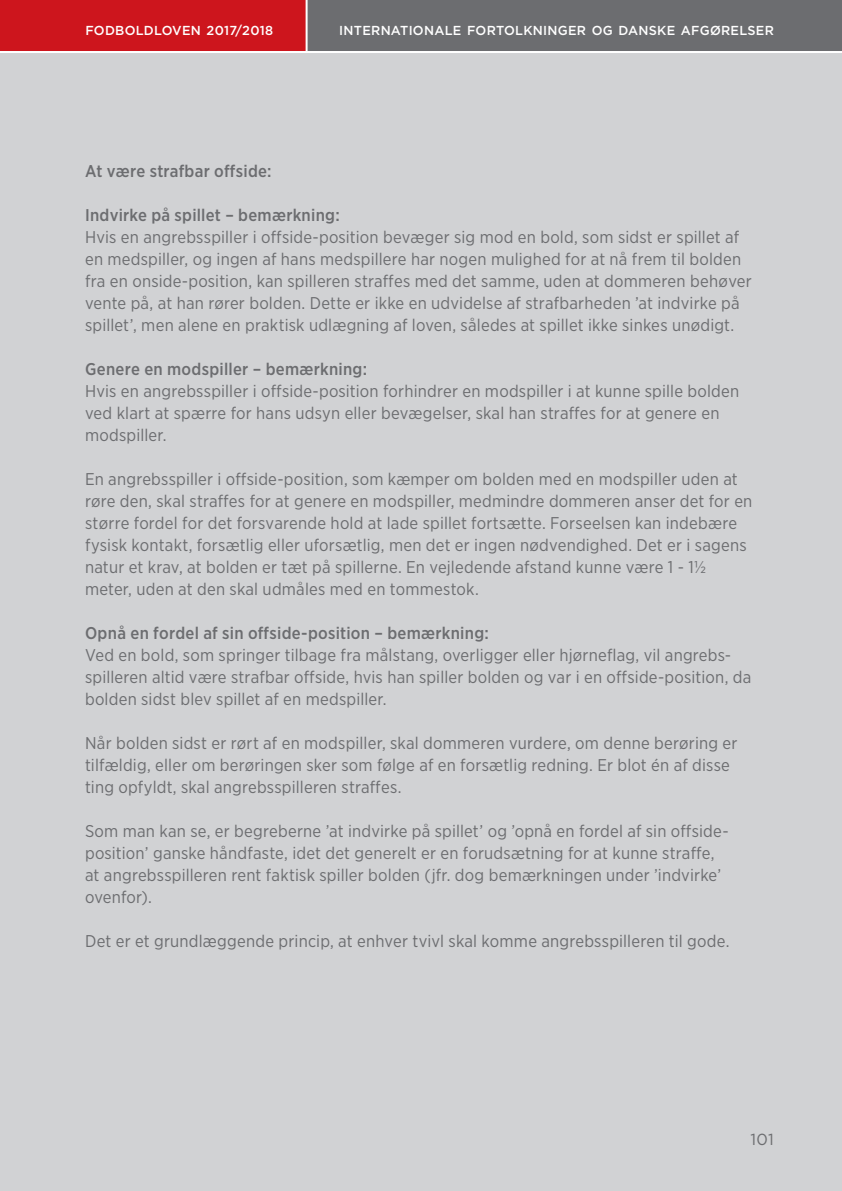
<style>
.page{position:relative;width:842px;height:1191px;background:#fff}
.page>*{position:absolute;margin:0;border:0;box-sizing:border-box;transform-origin:0 0}
.Brødtekst_Gotham_Nar{font:17px/22px "Gotham Narrow";letter-spacing:.01em;color:#6c6d70}
.MR_niveau2_Gotham_Na{font:500 17px "Gotham Narrow";letter-spacing:.015em;color:#6c6d70}
.t1{font:16px "Gotham";color:#6c6d70}
.t2{font:500 13px "Gotham";letter-spacing:.02em;color:#fff}
</style>
<div class="page">
<div style="left:0;top:0;width:363px;height:51px;background:#cd151d"></div>
<div style="left:307px;top:0;width:535px;height:51px;background:#6c6d70"></div>
<hr style="left:306px;top:0;width:2px;height:54px;background:#fff">
<div style="left:0;top:51px;width:842px;height:1140px;background:#d1d2d4"></div>
<hr style="left:0;top:51px;width:842px;height:2px;background:#fff">
<hr style="left:0;top:51px;width:1px;height:1140px;background:#d1d2d4">
<p class="t2" style="left:85px;top:22px;width:189px">FODBOLDLOVEN 2017/2018</p>
<p class="t2" style="left:339px;top:22px;width:436px">INTERNATIONALE FORTOLKNINGER OG DANSKE AFGØRELSER</p>
<p class="MR_niveau2_Gotham_Na" style="left:85px;top:160px;width:188px">At være strafbar offside:</p>
<p class="MR_niveau2_Gotham_Na" style="left:85px;top:204px;width:256px">Indvirke på spillet – bemærkning:</p>
<p class="Brødtekst_Gotham_Nar" style="left:85px;top:226px;width:668px">Hvis en angrebsspiller i offside-position bevæger sig mod en bold, som sidst er spillet af en medspiller, og ingen af hans medspillere har nogen mulighed for at nå frem til bolden fra en onside-position, kan spilleren straffes med det samme, uden at dommeren behøver vente på, at han rører bolden. Dette er ikke en udvidelse af strafbarheden ’at indvirke på spillet’, men alene en praktisk udlægning af loven, således at spillet ikke sinkes unødigt.</p>
<p class="MR_niveau2_Gotham_Na" style="left:85px;top:358px;width:284px">Genere en modspiller – bemærkning:</p>
<p class="Brødtekst_Gotham_Nar" style="left:85px;top:380px;width:656px">Hvis en angrebsspiller i offside-position forhindrer en modspiller i at kunne spille bolden ved klart at spærre for hans udsyn eller bevægelser, skal han straffes for at genere en modspiller.</p>
<p class="Brødtekst_Gotham_Nar" style="left:85px;top:468px;width:669px">En angrebsspiller i offside-position, som kæmper om bolden med en modspiller uden at røre den, skal straffes for at genere en modspiller, medmindre dommeren anser det for en større fordel for det forsvarende hold at lade spillet fortsætte. Forseelsen kan indebære fysisk kontakt, forsætlig eller uforsætlig, men det er ingen nødvendighed. Det er i sagens natur et krav, at bolden er tæt på spillerne. En vejledende afstand kunne være 1 - 1½ meter, uden at den skal udmåles med en tommestok.</p>
<p class="MR_niveau2_Gotham_Na" style="left:85px;top:622px;width:405px">Opnå en fordel af sin offside-position – bemærkning:</p>
<p class="Brødtekst_Gotham_Nar" style="left:85px;top:644px;width:668px">Ved en bold, som springer tilbage fra målstang, overligger eller hjørneflag, vil angrebs&shy;spilleren altid være strafbar offside, hvis han spiller bolden og var i en offside-position, da bolden sidst blev spillet af en medspiller.</p>
<p class="Brødtekst_Gotham_Nar" style="left:85px;top:732px;width:654px">Når bolden sidst er rørt af en modspiller, skal dommeren vurdere, om denne berøring er tilfældig, eller om berøringen sker som følge af en forsætlig redning. Er blot én af disse ting opfyldt, skal angrebsspilleren straffes.</p>
<p class="Brødtekst_Gotham_Nar" style="left:85px;top:820px;width:645px">Som man kan se, er begreberne ’at indvirke på spillet’ og ’opnå en fordel af sin offside&shy;position’ ganske håndfaste, idet det generelt er en forudsætning for at kunne straffe, at angrebsspilleren rent faktisk spiller bolden (jfr. dog bemærkningen under ’indvirke’ ovenfor).</p>
<p class="Brødtekst_Gotham_Nar" style="left:85px;top:930px;width:646px">Det er et grundlæggende princip, at enhver tvivl skal komme angrebsspilleren til gode.</p>
<p class="t1" style="left:750px;top:1129px;width:25px">101</p>
</div>
